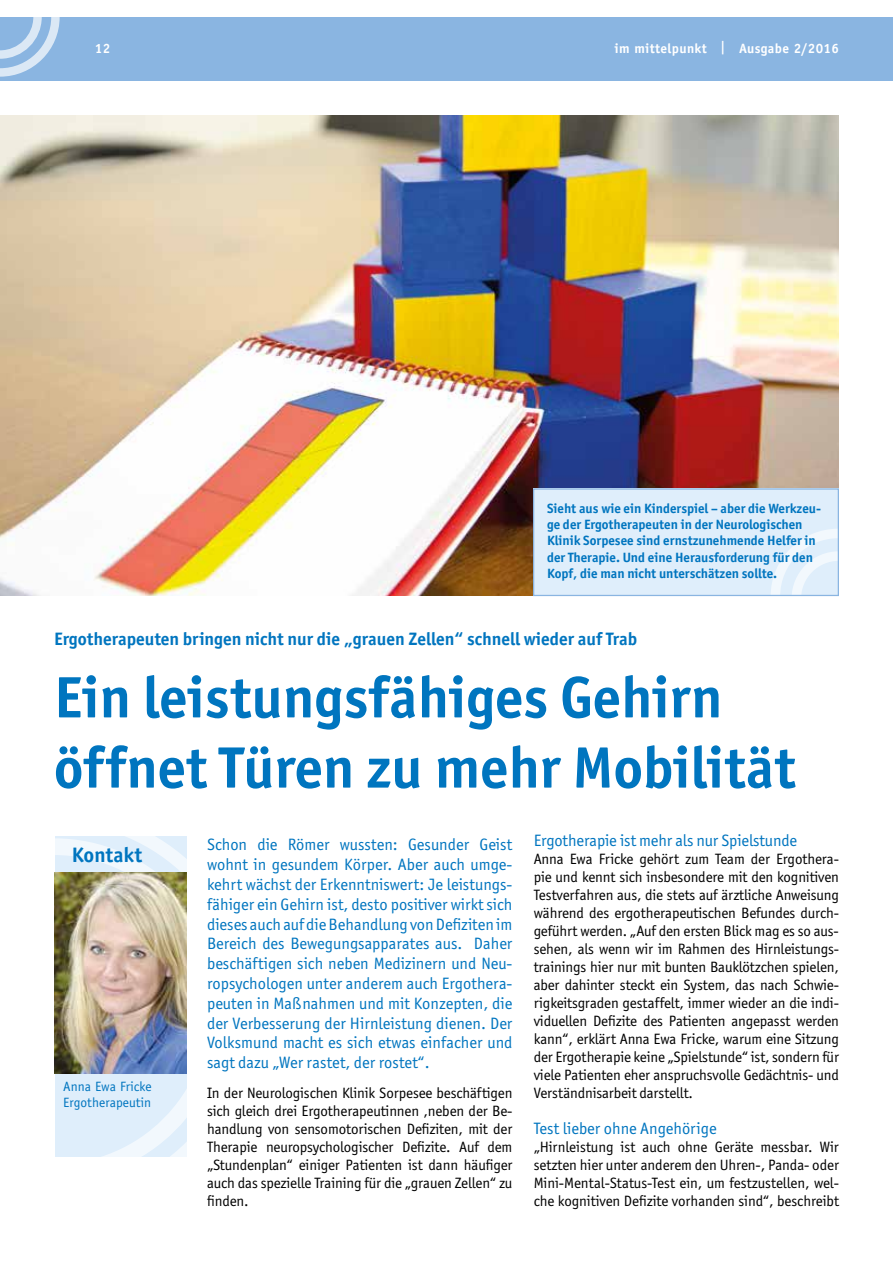
<style>
.page{position:relative;width:893px;height:1263px;background:#fff}
.page>*{position:absolute;margin:0;border:0;box-sizing:border-box;transform-origin:0 0}
.t1{font:700 58.5px/70.2px "Officina San ITC";color:#0075bf}
.t2{font:700 21px "Officina Sans";color:#0075bf}
.t3{font:700 18px "Officina San ITC";color:#0075bf}
.t4{font:16.5px/19.8px "Officina San ITC";color:#0075bf;text-align:justify}
.t5{font:15px/18px "Officina San ITC";letter-spacing:-.01em;color:#000;text-align:justify}
.t6{font:700 13.5px/16.2px "Officina San ITC";color:#0075bf}
.t7{font:700 13.5px "Officina Sans";letter-spacing:.025em;color:#fff}
.t8{font:13.5px/16.2px "Officina Sans";color:#0075bf}
</style>
<div class="page">
<div style="left:0;top:17px;width:893px;height:64px;background:#8ab5e1"></div>
<svg style="left:0;top:17px;width:60px;height:60px"></svg>
<img style="left:0;top:116px;width:839px;height:480px">
<div style="left:533px;top:488px;width:306px;height:107px;background:#dfeefb"></div>
<svg style="left:771px;top:529px;width:68px;height:68px"></svg>
<div style="left:792px;top:551px;width:94px;height:95px;border:10px solid #fff;border-radius:50%"></div>
<div style="left:533px;top:488px;width:306px;height:108px;border:1px solid #8ab5e1"></div>
<svg style="left:54px;top:838px;width:133px;height:319px"></svg>
<img style="left:55px;top:873px;width:132px;height:200px">
<p class="t7" style="left:95px;top:40px;width:17px">12</p>
<p class="t7" style="left:615px;top:40px;width:226px">im mittelpunkt | Ausgabe 2/2016</p>
<p class="t6" style="left:547px;top:500px;width:276px">Sieht aus wie ein Kinderspiel – aber die Werkzeu&shy;ge der Ergotherapeuten in der Neurologischen Klinik Sorpesee sind ernstzunehmende Helfer in der Therapie. Und eine Herausforderung für den Kopf, die man nicht unterschätzen sollte.</p>
<p class="t3" style="left:54px;top:628px;width:585px">Ergotherapeuten bringen nicht nur die „grauen Zellen“ schnell wieder auf Trab</p>
<h1 class="t1" style="left:54px;top:662px;width:743px">Ein leistungsfähiges Gehirn öffnet Türen zu mehr Mobilität</h1>
<h2 class="t2" style="left:72px;top:842px;width:72px">Kontakt</h2>
<p class="t8" style="left:63px;top:1078px;width:90px">Anna Ewa Fricke<br>Ergotherapeutin</p>
<p class="t4" style="left:207px;top:835px;width:307px">Schon die Römer wussten: Gesunder Geist wohnt in gesundem Körper. Aber auch umge&shy;kehrt wächst der Erkenntniswert: Je leistungs&shy;fähiger ein Gehirn ist, desto positiver wirkt sich dieses auch auf die Behandlung von Defiziten im Bereich des Bewegungsapparates aus. Daher beschäftigen sich neben Medizinern und Neu&shy;ropsychologen unter anderem auch Ergothera&shy;peuten in Maßnahmen und mit Konzepten, die der Verbesserung der Hirnleistung dienen. Der Volksmund macht es sich etwas einfacher und sagt dazu „Wer rastet, der rostet“.</p>
<p class="t5" style="left:207px;top:1084px;width:307px">In der Neurologischen Klinik Sorpesee beschäftigen sich gleich drei Ergotherapeutinnen ,neben der Be&shy;handlung von sensomotorischen Defiziten, mit der Therapie neuropsychologischer Defizite. Auf dem „Stundenplan“ einiger Patienten ist dann häufiger auch das spezielle Training für die „grauen Zellen“ zu finden.</p>
<p class="t4" style="left:534px;top:830px;width:265px">Ergotherapie ist mehr als nur Spielstunde</p>
<p class="t5" style="left:534px;top:850px;width:307px">Anna Ewa Fricke gehört zum Team der Ergothera&shy;pie und kennt sich insbesondere mit den kognitiven Testverfahren aus, die stets auf ärztliche Anweisung während des ergotherapeutischen Befundes durch&shy;geführt werden. „Auf den ersten Blick mag es so aus&shy;sehen, als wenn wir im Rahmen des Hirnleistungs&shy;trainings hier nur mit bunten Bauklötzchen spielen, aber dahinter steckt ein System, das nach Schwie&shy;rigkeitsgraden gestaffelt, immer wieder an die indi&shy;viduellen Defizite des Patienten angepasst werden kann“, erklärt Anna Ewa Fricke, warum eine Sitzung der Ergotherapie keine „Spielstunde“ ist, sondern für viele Patienten eher anspruchsvolle Gedächtnis- und Verständnisarbeit darstellt.</p>
<p class="t4" style="left:534px;top:1118px;width:184px">Test lieber ohne Angehörige</p>
<p class="t5" style="left:534px;top:1138px;width:307px">„Hirnleistung ist auch ohne Geräte messbar. Wir setzten hier unter anderem den Uhren-, Panda- oder Mini-Mental-Status-Test ein, um festzustellen, wel&shy;che kognitiven Defizite vorhanden sind“, beschreibt</p>
</div>
